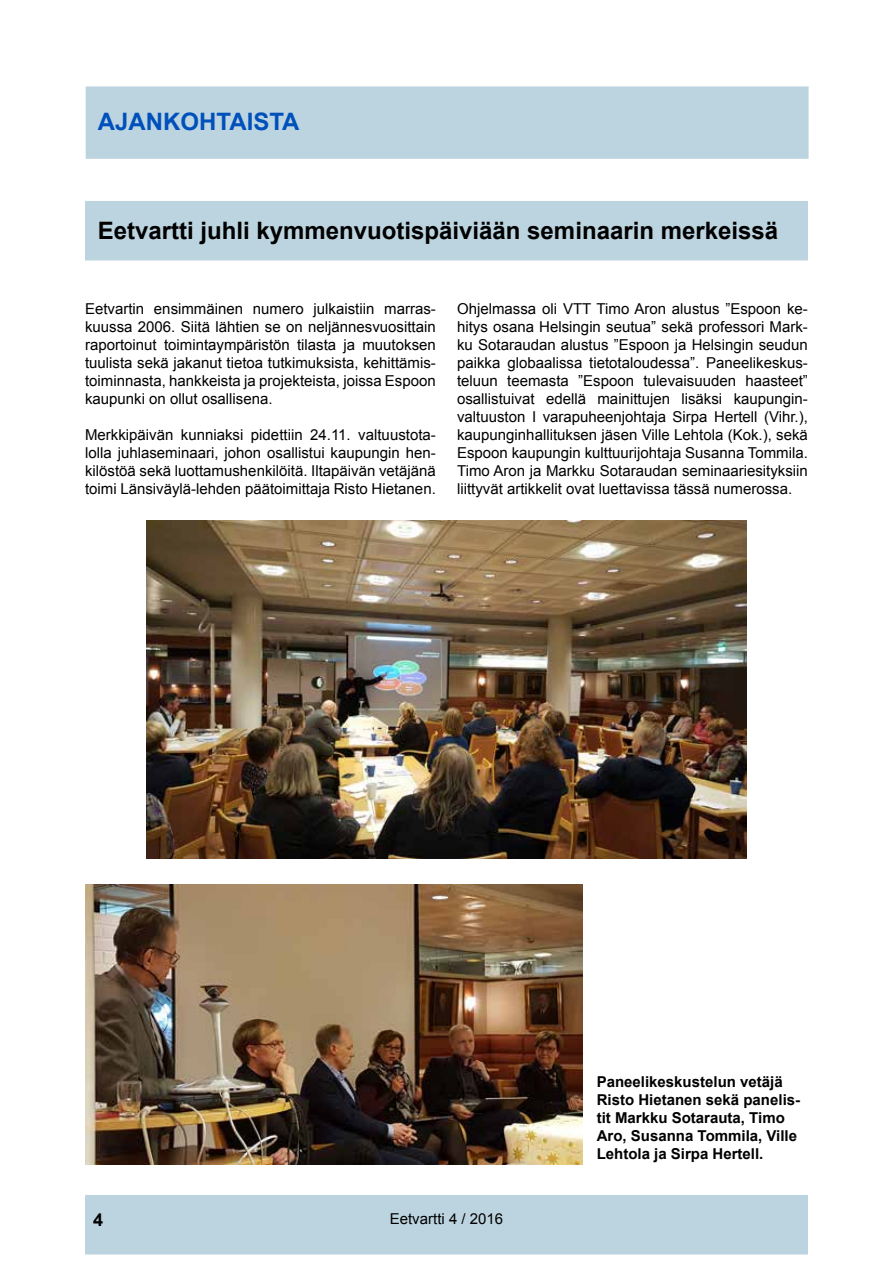
<style>
.page{position:relative;width:893px;height:1263px;background:#fff}
.page>*{position:absolute;margin:0;border:0;box-sizing:border-box;transform-origin:0 0}
.t1{font:700 24px "Arial";color:#000}
.t2{font:700 24px "Arial";color:#0050bb}
.t3{font:700 18px "Arial";color:#000}
.t4{font:15px/18px "Arial";color:#000;text-align:justify}
.t5{font:700 15px/18px "Arial";color:#000}
</style>
<div class="page">
<div style="left:85px;top:1195px;width:723px;height:59px;background:#bcd4e0"></div>
<div style="left:85px;top:201px;width:723px;height:59px;background:#bcd4e0"></div>
<img style="left:146px;top:521px;width:601px;height:337px">
<img style="left:85px;top:885px;width:498px;height:280px">
<div style="left:86px;top:86px;width:723px;height:73px;background:#bcd4e0;border:2px solid #bcd4e0"></div>
<h1 class="t2" style="left:98px;top:105px;width:203px">AJANKOHTAISTA</h1>
<h1 class="t1" style="left:98px;top:214px;width:682px">Eetvartti juhli kymmenvuotispäiviään seminaarin merkeissä</h1>
<p class="t4" style="left:85px;top:299px;width:352px">Eetvartin ensimmäinen numero julkaistiin marras&shy;kuussa 2006. Siitä lähtien se on neljännesvuosittain raportoinut toimintaympäristön tilasta ja muutoksen tuulista sekä jakanut tietoa tutkimuksista, kehittämis&shy;toiminnasta, hankkeista ja projekteista, joissa Espoon kaupunki on ollut osallisena.</p>
<p class="t4" style="left:85px;top:425px;width:352px">Merkkipäivän kunniaksi pidettiin 24.11. valtuustota&shy;lolla juhlaseminaari, johon osallistui kaupungin hen&shy;kilöstöä sekä luottamushenkilöitä. Iltapäivän vetäjänä toimi Länsiväylä-lehden päätoimittaja Risto Hietanen.</p>
<p class="t4" style="left:457px;top:299px;width:352px">Ohjelmassa oli VTT Timo Aron alustus ”Espoon ke&shy;hitys osana Helsingin seutua” sekä professori Mark&shy;ku Sotaraudan alustus ”Espoon ja Helsingin seudun paikka globaalissa tietotaloudessa”. Paneelikeskus&shy;teluun teemasta ”Espoon tulevaisuuden haasteet” osallistuivat edellä mainittujen lisäksi kaupungin&shy;valtuuston I varapuheenjohtaja Sirpa Hertell (Vihr.), kaupunginhallituksen jäsen Ville Lehtola (Kok.), sekä Espoon kaupungin kulttuurijohtaja Susanna Tommila.<br>Timo Aron ja Markku Sotaraudan seminaariesityksiin liittyvät artikkelit ovat luettavissa tässä numerossa.</p>
<p class="t5" style="left:597px;top:1074px;width:205px">Paneelikeskustelun vetäjä<br>Risto Hietanen sekä panelis&shy;tit Markku Sotarauta, Timo<br>Aro, Susanna Tommila, Ville<br>Lehtola ja Sirpa Hertell.</p>
<p class="t3" style="left:93px;top:1207px;width:12px">4</p>
<p class="t4" style="left:390px;top:1210px;width:115px">Eetvartti 4 / 2016</p>
</div>
